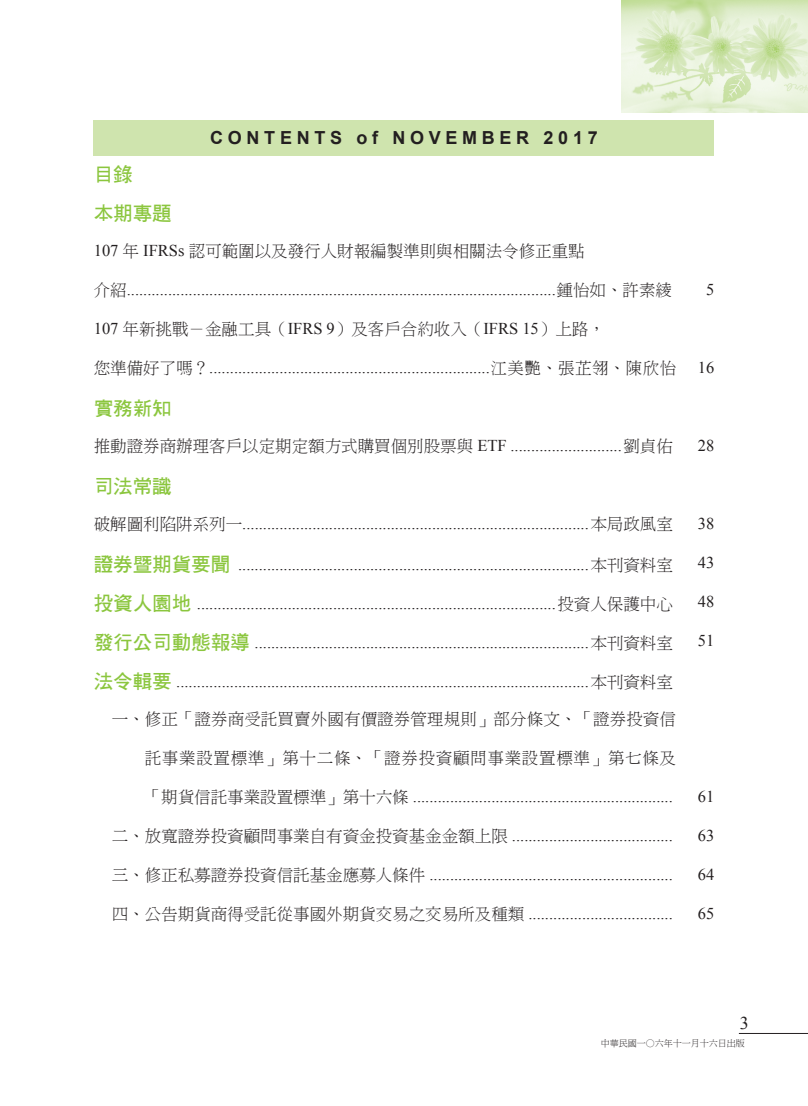
<style>
.page{position:relative;width:808px;height:1106px;background:#fff}
.page>*{position:absolute;margin:0;border:0;box-sizing:border-box;transform-origin:0 0}
.t1{font:19.5px/39px "DF Hei Bd HK BF";color:#8bc63e}
.t2{font:700 18px "Arial";letter-spacing:.26em;color:#231f20}
.t3{font:18px "Times New Roman";color:#231f20}
.t4{font:16.5px "Times New Roman";color:#231f20}
.t5{font:16.5px "DF Ming Lt HK BF";letter-spacing:.005em;color:#231f20}
.t6{font:16.5px "DF Ming Lt HK BF";letter-spacing:.045em;color:#231f20}
.t7{font:9px "DF Ming Lt HK BF";color:#231f20}
.s1{font-family:"Times New Roman"}
.s2{font-family:"DF Ming Lt HK BF"}
.s3{font-family:"DF Hei Bd HK BF";font-size:19.5px;color:#8bc63e}
</style>
<div class="page">
<hr style="left:739px;top:1033px;width:69px;height:1px;background:#231f20">
<img style="left:621px;top:0;width:187px;height:112px">
<div style="left:94px;top:120px;width:620px;height:35px;background:#cfe4ae"></div>
<p class="t2" style="left:210px;top:126px;width:389px">CONTENTS of NOVEMBER 2017</p>
<p class="t1" style="left:94px;top:155px;width:79px">目錄<br>本期專題</p>
<p class="t5" style="left:94px;top:243px;width:492px"><span class="s1">107</span> 年 <span class="s1">IFRSs</span> 認可範圍以及發行人財報編製準則與相關法令修正重點</p>
<p class="t4" style="left:94px;top:278px;width:580px"><span class="s2">介紹</span>........................................................................................................<span class="s2">鍾怡如、許素綾</span></p>
<p class="t5" style="left:94px;top:321px;width:513px"><span class="s1">107</span> 年新挑戰－金融工具（<span class="s1">IFRS 9</span>）及客戶合約收入（<span class="s1">IFRS 15</span>）上路，</p>
<p class="t4" style="left:94px;top:356px;width:584px"><span class="s2">您準備好了嗎？</span>....................................................................<span class="s2">江美艷、張芷翎、陳欣怡</span></p>
<p class="t1" style="left:94px;top:389px;width:79px">實務新知</p>
<p class="t4" style="left:94px;top:434px;width:581px"><span class="s2">推動證券商辦理客戶以定期定額方式購買個別股票與</span> ETF ...........................<span class="s2">劉貞佑</span></p>
<p class="t1" style="left:94px;top:467px;width:79px">司法常識</p>
<p class="t4" style="left:94px;top:512px;width:581px"><span class="s2">破解圖利陷阱系列一</span>....................................................................................<span class="s2">本局政風室</span></p>
<p class="t4" style="left:94px;top:553px;width:580px"><span class="s3">證券暨期貨要聞</span> .....................................................................................<span class="s2">本刊資料室</span></p>
<p class="t4" style="left:94px;top:592px;width:581px"><span class="s3">投資人園地</span> .......................................................................................<span class="s2">投資人保護中心</span></p>
<p class="t4" style="left:94px;top:631px;width:580px"><span class="s3">發行公司動態報導</span> .................................................................................<span class="s2">本刊資料室</span></p>
<p class="t4" style="left:94px;top:670px;width:581px"><span class="s3">法令輯要</span> ....................................................................................................<span class="s2">本刊資料室</span></p>
<p class="t5" style="left:112px;top:711px;width:566px">一、修正「證券商受託買賣外國有價證券管理規則」部分條文、「證券投資信</p>
<p class="t6" style="left:145px;top:750px;width:533px">託事業設置標準」第十二條、「證券投資顧問事業設置標準」第七條及</p>
<p class="t4" style="left:145px;top:785px;width:530px"><span class="s2">「期貨信託事業設置標準」第十六條</span> ...............................................................</p>
<p class="t4" style="left:112px;top:824px;width:563px"><span class="s2">二、放寬證券投資顧問事業自有資金投資基金金額上限</span> .......................................</p>
<p class="t4" style="left:112px;top:863px;width:563px"><span class="s2">三、修正私募證券投資信託基金應募人條件</span> ...........................................................</p>
<p class="t4" style="left:112px;top:902px;width:563px"><span class="s2">四、公告期貨商得受託從事國外期貨交易之交易所及種類</span> ...................................</p>
<p class="t4" style="left:706px;top:278px;width:10px">5</p>
<p class="t4" style="left:698px;top:356px;width:18px">16</p>
<p class="t4" style="left:698px;top:434px;width:18px">28</p>
<p class="t4" style="left:698px;top:512px;width:18px">38</p>
<p class="t4" style="left:698px;top:551px;width:18px">43</p>
<p class="t4" style="left:698px;top:590px;width:18px">48</p>
<p class="t4" style="left:698px;top:629px;width:18px">51</p>
<p class="t4" style="left:698px;top:785px;width:18px">61</p>
<p class="t4" style="left:698px;top:824px;width:18px">63</p>
<p class="t4" style="left:698px;top:863px;width:18px">64</p>
<p class="t4" style="left:698px;top:902px;width:18px">65</p>
<p class="t3" style="left:740px;top:1010px;width:10px">3</p>
<p class="t7" style="left:601px;top:1039px;width:145px">中華民國一○六年十一月十六日出版</p>
</div>
